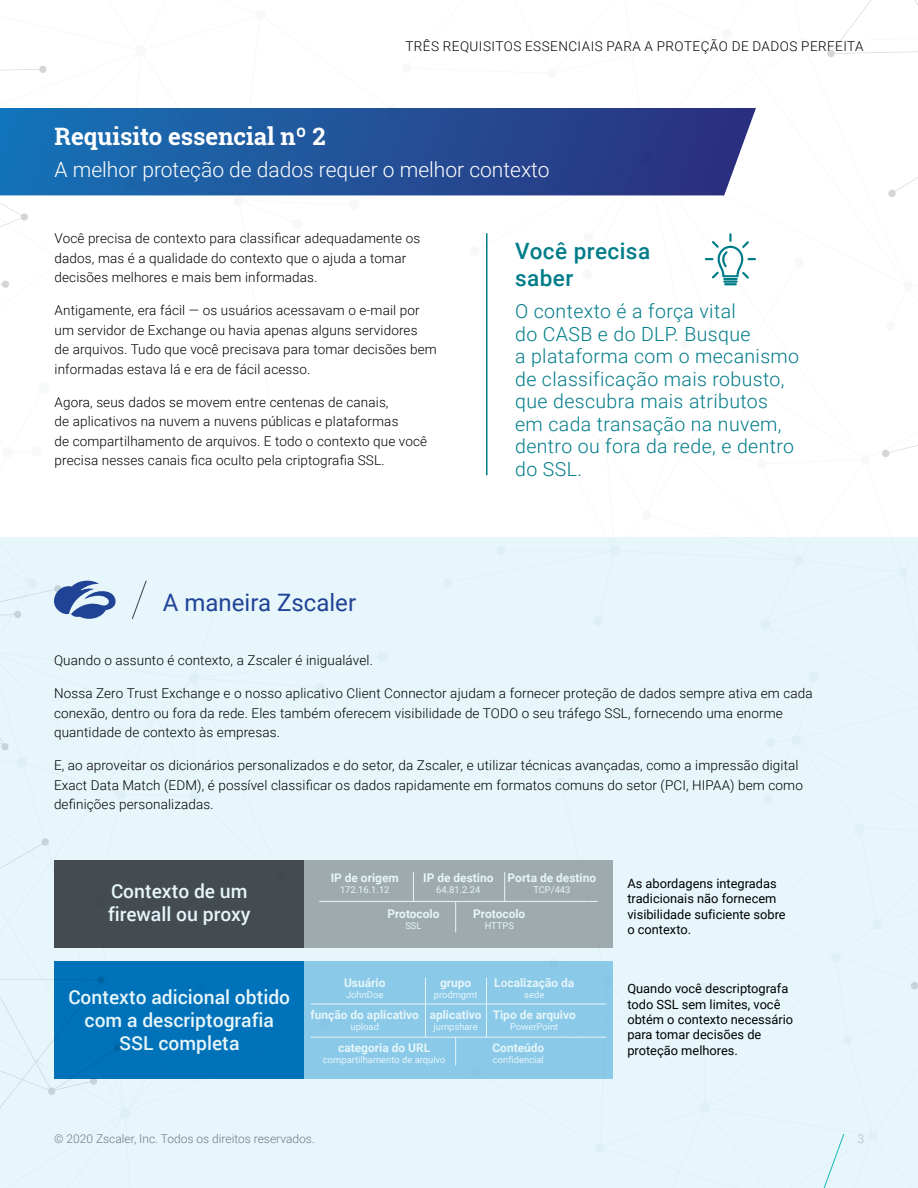
<style>
.page{position:relative;width:918px;height:1188px;background:#fff}
.page>*{position:absolute;margin:0;border:0;box-sizing:border-box;transform-origin:0 0}
.t1{font:700 24px "Roboto Slab";color:#fff}
.t2{font:24px "Roboto";color:#204396}
.t3{font:500 22.5px/27px "Roboto";letter-spacing:.02em;color:#007c89}
.t4{font:300 21px "Roboto";color:#fff}
.t5{font:300 19.5px/22.5px "Roboto";letter-spacing:.02em;color:#007c89}
.t6{font:500 19.2px/23.1px "Roboto";color:#fff}
.t7{font:300 13.5px/19.5px "Roboto";letter-spacing:.01em;color:#000}
.t8{font:300 13.5px "Roboto";letter-spacing:.035em;color:#000}
.t9{font:12.9px/15.5px "Roboto";color:#000}
.t10{font:700 12px "Roboto";color:#fff}
.t11{font:300 12px "Roboto";color:#666767}
.t12{font:300 12px "Roboto";color:#b3b3b3}
.t13{font:9.45px "Roboto";color:#fff}
</style>
<div class="page">
<svg style="left:0;top:108px;width:756px;height:87px;background:#25549b"></svg>
<div style="left:0;top:537px;width:918px;height:651px;background:#e6f6fa"></div>
<svg style="left:54px;top:580px;width:62px;height:39px"></svg>
<svg style="left:131px;top:580px;width:16px;height:39px"></svg>
<div style="left:304px;top:962px;width:309px;height:117px;background:#8ac9e8"></div>
<div style="left:55px;top:860px;width:249px;height:88px;background:#444c52"></div>
<div style="left:304px;top:860px;width:309px;height:88px;background:#9eaaad"></div>
<div style="left:55px;top:962px;width:249px;height:117px;background:#0077be"></div>
<hr style="left:319px;top:901px;width:279px;height:1px;background:#fff">
<hr style="left:311px;top:1004px;width:295px;height:1px;background:#fff">
<hr style="left:311px;top:1037px;width:295px;height:1px;background:#fff">
<hr style="left:455px;top:901px;width:1px;height:32px;background:#fff">
<svg style="left:504px;top:872px;width:1px;height:29px"></svg>
<svg style="left:413px;top:872px;width:1px;height:29px"></svg>
<hr style="left:425px;top:978px;width:1px;height:59px;background:#fff">
<hr style="left:486px;top:978px;width:1px;height:59px;background:#fff">
<svg style="left:455px;top:1037px;width:1px;height:29px"></svg>
<hr style="left:486px;top:233px;width:2px;height:242px;background:#007c89">
<svg style="left:705px;top:233px;width:51px;height:52px"></svg>
<h1 class="t1" style="left:55px;top:120px;width:273px">Requisito essencial nº 2</h1>
<p class="t8" style="left:405px;top:37px;width:460px">TRÊS REQUISITOS ESSENCIAIS PARA A PROTEÇÃO DE DADOS PERFEITA</p>
<h3 class="t4" style="left:55px;top:155px;width:497px">A melhor proteção de dados requer o melhor contexto</h3>
<p class="t7" style="left:55px;top:228px;width:367px">Você precisa de contexto para classificar adequadamente os dados, mas é a qualidade do contexto que o ajuda a tomar decisões melhores e mais bem informadas.</p>
<p class="t7" style="left:55px;top:300px;width:384px">Antigamente, era fácil — os usuários acessavam o e-mail por um servidor de Exchange ou havia apenas alguns servidores<br>de arquivos. Tudo que você precisava para tomar decisões bem informadas estava lá e era de fácil acesso.</p>
<p class="t7" style="left:55px;top:392px;width:374px">Agora, seus dados se movem entre centenas de canais,<br>de aplicativos na nuvem a nuvens públicas e plataformas<br>de compartilhamento de arquivos. E todo o contexto que você precisa nesses canais fica oculto pela criptografia SSL.</p>
<h1 class="t2" style="left:163px;top:585px;width:195px">A maneira Zscaler</h1>
<h2 class="t3" style="left:515px;top:236px;width:136px">Você precisa saber</h2>
<h3 class="t5" style="left:515px;top:299px;width:286px">O contexto é a força vital<br>do CASB e do DLP. Busque<br>a plataforma com o mecanismo de classificação mais robusto, que descubra mais atributos em cada transação na nuvem, dentro ou fora da rede, e dentro do SSL.</h3>
<p class="t7" style="left:54px;top:650px;width:320px">Quando o assunto é contexto, a Zscaler é inigualável.</p>
<p class="t7" style="left:54px;top:683px;width:760px">Nossa Zero Trust Exchange e o nosso aplicativo Client Connector ajudam a fornecer proteção de dados sempre ativa em cada conexão, dentro ou fora da rede. Eles também oferecem visibilidade de TODO o seu tráfego SSL, fornecendo uma enorme quantidade de contexto às empresas.</p>
<p class="t7" style="left:54px;top:755px;width:750px">E, ao aproveitar os dicionários personalizados e do setor, da Zscaler, e utilizar técnicas avançadas, como a impressão digital<br>Exact Data Match (EDM), é possível classificar os dados rapidamente em formatos comuns do setor (PCI, HIPAA) bem como definições personalizadas.</p>
<p class="t10" style="left:331px;top:869px;width:70px">IP de origem</p>
<p class="t13" style="left:340px;top:883px;width:51px">172.16.1.12</p>
<p class="t10" style="left:423px;top:869px;width:72px">IP de destino</p>
<p class="t13" style="left:436px;top:883px;width:46px">64.81.2.24</p>
<p class="t10" style="left:508px;top:869px;width:90px">Porta de destino</p>
<p class="t13" style="left:533px;top:883px;width:39px">TCP/443</p>
<h3 class="t6" style="left:108px;top:879px;width:144px">Contexto de um firewall ou proxy</h3>
<p class="t9" style="left:627px;top:875px;width:160px">As abordagens integradas tradicionais não fornecem visibilidade suficiente sobre o contexto.</p>
<p class="t10" style="left:387px;top:905px;width:54px">Protocolo</p>
<p class="t13" style="left:405px;top:919px;width:18px">SSL</p>
<p class="t10" style="left:473px;top:905px;width:54px">Protocolo</p>
<p class="t13" style="left:485px;top:919px;width:31px">HTTPS</p>
<p class="t10" style="left:344px;top:974px;width:43px">Usuário</p>
<p class="t13" style="left:346px;top:988px;width:39px">JohnDoe</p>
<p class="t10" style="left:494px;top:974px;width:82px">Localização da</p>
<p class="t13" style="left:524px;top:988px;width:22px">sede</p>
<p class="t10" style="left:440px;top:974px;width:33px">grupo</p>
<p class="t13" style="left:434px;top:988px;width:45px">prodmgmt</p>
<h3 class="t6" style="left:68px;top:985px;width:223px;text-align:center">Contexto adicional obtido com a descriptografia<br>SSL completa</h3>
<p class="t9" style="left:627px;top:980px;width:167px">Quando você descriptografa todo SSL sem limites, você obtém o contexto necessário para tomar decisões de proteção melhores.</p>
<p class="t10" style="left:311px;top:1006px;width:110px">função do aplicativo</p>
<p class="t13" style="left:351px;top:1020px;width:30px">upload</p>
<p class="t10" style="left:430px;top:1006px;width:53px">aplicativo</p>
<p class="t13" style="left:434px;top:1020px;width:46px">jumpshare</p>
<p class="t10" style="left:493px;top:1006px;width:85px">Tipo de arquivo</p>
<p class="t13" style="left:510px;top:1020px;width:50px">PowerPoint</p>
<p class="t10" style="left:338px;top:1039px;width:93px">categoria do URL</p>
<p class="t13" style="left:323px;top:1053px;width:124px">compartilhamento de arquivo</p>
<p class="t10" style="left:493px;top:1039px;width:53px">Conteúdo</p>
<p class="t13" style="left:493px;top:1053px;width:52px">confidencial</p>
<p class="t11" style="left:54px;top:1130px;width:262px">© 2020 Zscaler, Inc. Todos os direitos reservados.</p>
<p class="t12" style="left:857px;top:1130px;width:8px">3</p>
</div>
